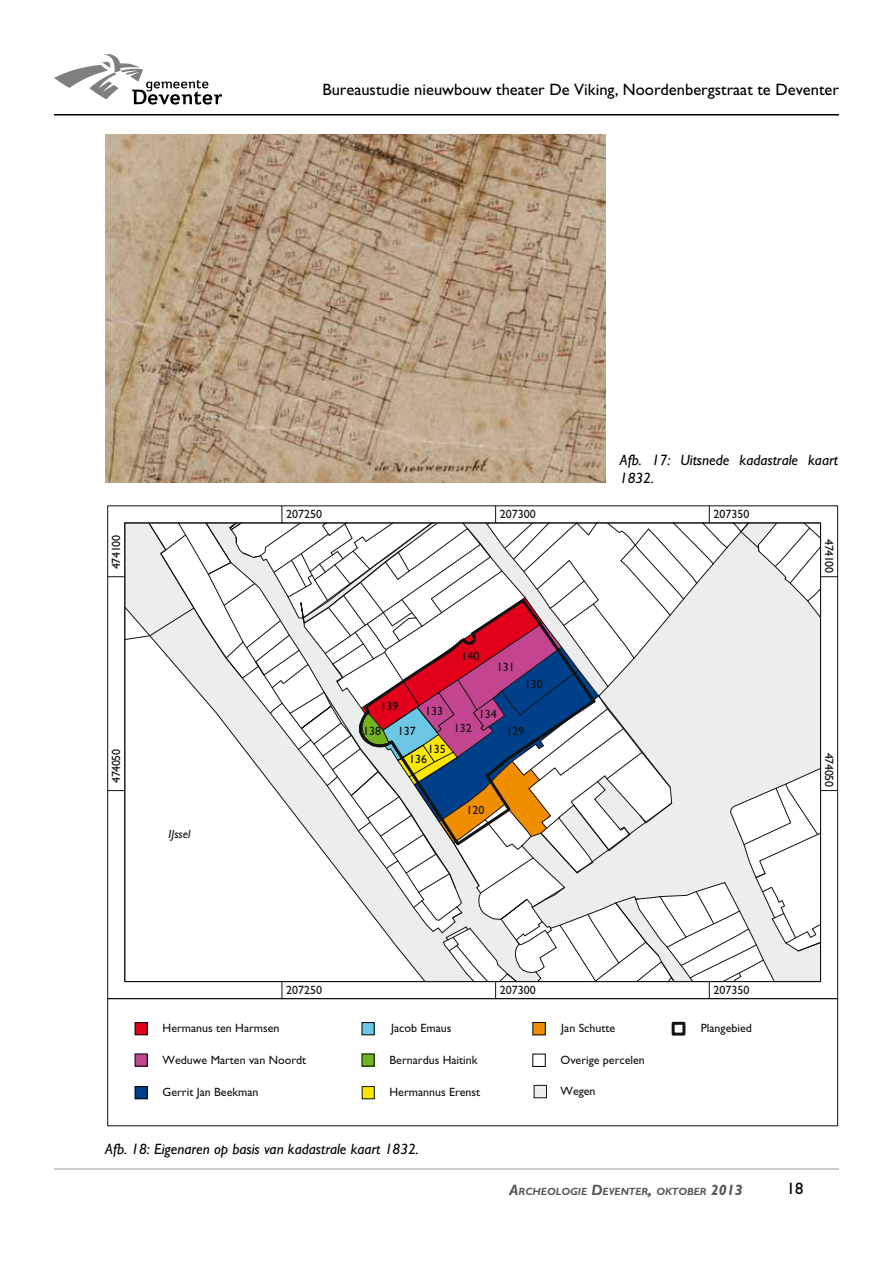
<style>
.page{position:relative;width:893px;height:1263px;background:#fff}
.page>*{position:absolute;margin:0;border:0;box-sizing:border-box;transform-origin:0 0}
.t1{font:16.5px "Gill Sans";color:#000}
.t2{font:italic 15px/18px "Gill Sans";color:#000}
.t3{font:12px/25.5px "Gill Sans";color:#111211}
.t4{font:italic 12px "Gill Sans";color:#111211}
.t5{font:italic 700 10.5px "Gill Sans";color:#58585a}
.s1{font-size:15px}
</style>
<div class="page">
<hr style="left:54px;top:114px;width:785px;height:1px;background:#000">
<hr style="left:54px;top:1168px;width:785px;height:1px;background:#9c9e9f">
<svg style="left:54px;top:54px;width:168px;height:51px"></svg>
<img style="left:105px;top:135px;width:500px;height:348px">
<div style="left:135px;top:1086px;width:12px;height:13px;background:#00408a"></div>
<div style="left:362px;top:1086px;width:12px;height:13px;background:#fae800"></div>
<div style="left:135px;top:1054px;width:12px;height:12px;background:#c4458f"></div>
<div style="left:362px;top:1054px;width:12px;height:12px;background:#73b320"></div>
<div style="left:362px;top:1022px;width:12px;height:13px;background:#6cc7e5"></div>
<div style="left:135px;top:1022px;width:12px;height:13px;background:#e2001a"></div>
<div style="left:135px;top:1022px;width:12px;height:13px;border:1px solid #000"></div>
<div style="left:362px;top:1086px;width:13px;height:13px;border:1px solid #111211"></div>
<div style="left:135px;top:1086px;width:12px;height:13px;border:1px solid #000"></div>
<div style="left:362px;top:1022px;width:12px;height:13px;border:1px solid #000"></div>
<div style="left:533px;top:1022px;width:12px;height:13px;background:#f18e00"></div>
<div style="left:533px;top:1022px;width:12px;height:13px;border:1px solid #000"></div>
<div style="left:672px;top:1022px;width:13px;height:13px;border:3px solid #111211"></div>
<div style="left:534px;top:1085px;width:12px;height:13px;background:#eceded"></div>
<div style="left:534px;top:1085px;width:13px;height:13px;border:1px solid #111211"></div>
<div style="left:533px;top:1054px;width:12px;height:13px;border:1px solid #000"></div>
<svg style="left:108px;top:506px;width:730px;height:493px"></svg>
<h1 class="t1" style="left:322px;top:80px;width:518px">Bureaustudie nieuwbouw theater De Viking, Noordenbergstraat te Deventer</h1>
<p class="t3" style="left:104px;top:569px;width:35px;rotate:-90deg">474100</p>
<p class="t3" style="left:104px;top:783px;width:35px;rotate:-90deg">474050</p>
<p class="t4" style="left:169px;top:827px;width:23px">IJssel</p>
<p class="t3" style="left:286px;top:501px;width:37px">207250</p>
<p class="t3" style="left:500px;top:501px;width:37px">207300</p>
<p class="t3" style="left:363px;top:693px;width:37px;text-indent:17px">139<br>138</p>
<p class="t3" style="left:398px;top:719px;width:19px">137</p>
<p class="t3" style="left:425px;top:698px;width:19px">133</p>
<p class="t3" style="left:428px;top:736px;width:19px">135</p>
<p class="t3" style="left:409px;top:746px;width:19px">136</p>
<p class="t3" style="left:461px;top:643px;width:19px">140</p>
<p class="t3" style="left:497px;top:654px;width:19px">131</p>
<p class="t3" style="left:479px;top:702px;width:19px">134</p>
<p class="t3" style="left:525px;top:671px;width:19px">130</p>
<p class="t3" style="left:454px;top:716px;width:19px">132</p>
<p class="t3" style="left:507px;top:718px;width:19px">129</p>
<p class="t3" style="left:467px;top:798px;width:19px">120</p>
<p class="t2" style="left:620px;top:451px;width:220px">Afb. 17: Uitsnede kadastrale kaart<br>1832.</p>
<p class="t3" style="left:714px;top:501px;width:37px">207350</p>
<p class="t3" style="left:842px;top:539px;width:35px;rotate:90deg">474100</p>
<p class="t3" style="left:842px;top:753px;width:35px;rotate:90deg">474050</p>
<p class="t3" style="left:286px;top:977px;width:37px">207250</p>
<p class="t3" style="left:163px;top:1015px;width:118px">Hermanus ten Harmsen</p>
<p class="t3" style="left:163px;top:1047px;width:145px">Weduwe Marten van Noordt</p>
<p class="t3" style="left:163px;top:1079px;width:97px">Gerrit Jan Beekman</p>
<p class="t3" style="left:500px;top:977px;width:37px">207300</p>
<p class="t3" style="left:714px;top:977px;width:37px">207350</p>
<p class="t3" style="left:391px;top:1015px;width:62px">Jacob Emaus</p>
<p class="t3" style="left:561px;top:1015px;width:55px">Jan Schutte</p>
<p class="t3" style="left:701px;top:1015px;width:53px">Plangebied</p>
<p class="t3" style="left:389px;top:1047px;width:90px">Bernardus Haitink</p>
<p class="t3" style="left:389px;top:1079px;width:92px">Hermannus Erenst</p>
<p class="t3" style="left:560px;top:1047px;width:86px">Overige percelen</p>
<p class="t3" style="left:560px;top:1078px;width:37px">Wegen</p>
<p class="t2" style="left:105px;top:1140px;width:315px">Afb. 18: Eigenaren op basis van kadastrale kaart 1832.</p>
<p class="t5" style="left:509px;top:1185px;width:235px"><span class="s1">A</span>RCHEOLOGIE <span class="s1">D</span>EVENTER<span class="s1">,</span> OKTOBER <span class="s1">2013</span></p>
<h1 class="t1" style="left:787px;top:1179px;width:18px">18</h1>
</div>
